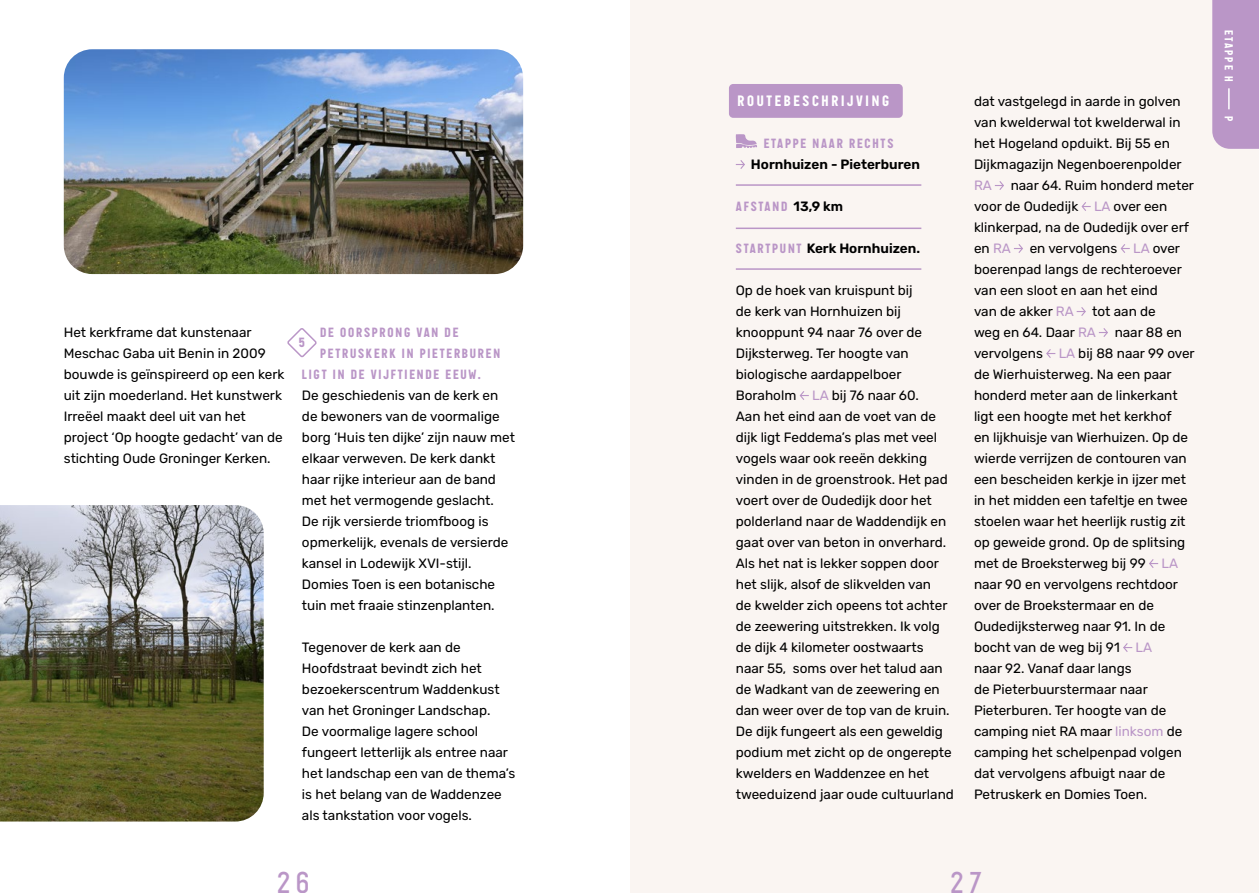
<style>
.page{position:relative;width:1259px;height:893px;background:#fff}
.page>*{position:absolute;margin:0;border:0;box-sizing:border-box;transform-origin:0 0}
.t1{font:700 27px "Targa Pro";color:#ba96c7}
.t2{font:13.5px/21px "Rubik";color:#000}
.t3{font:600 13.5px "Rubik";color:#000}
.t4{font:800 13.5px "Targa Pro";letter-spacing:.2em;color:#fff}
.t5{font:13.5px "Rubik";color:#ba96c7}
.t6{font:800 12px "Targa Pro";letter-spacing:.15em;color:#ba96c7}
.t7{font:800 10.5px "Targa Pro";letter-spacing:.2em;color:#fff}
.s1{font-family:"Rubik";font-weight:600;font-size:13.5px;color:#000}
.s2{font-family:"Targa Pro";font-weight:800;font-size:12px;color:#ba96c7}
.s3{color:#ba96c7}
</style>
<div class="page">
<div style="left:630px;top:0;width:629px;height:893px;background:#faf5f2"></div>
<svg style="left:735px;top:134px;width:22px;height:14px"></svg>
<svg style="left:736px;top:160px;width:9px;height:9px"></svg>
<hr style="left:736px;top:184px;width:185px;height:2px;background:#ba96c7">
<hr style="left:736px;top:228px;width:185px;height:1px;background:#ba96c7">
<hr style="left:736px;top:268px;width:185px;height:2px;background:#ba96c7">
<svg style="left:799px;top:391px;width:10px;height:9px"></svg>
<svg style="left:995px;top:181px;width:9px;height:9px"></svg>
<svg style="left:1081px;top:202px;width:9px;height:9px"></svg>
<svg style="left:1014px;top:244px;width:9px;height:9px"></svg>
<svg style="left:1120px;top:244px;width:9px;height:9px"></svg>
<svg style="left:1076px;top:307px;width:10px;height:9px"></svg>
<svg style="left:1099px;top:328px;width:9px;height:9px"></svg>
<svg style="left:1046px;top:349px;width:9px;height:9px"></svg>
<svg style="left:1149px;top:559px;width:9px;height:9px"></svg>
<svg style="left:1123px;top:643px;width:9px;height:9px"></svg>
<div style="left:729px;top:84px;width:173px;height:34px;background:#ba96c7;border-radius:4px"></div>
<svg style="left:287px;top:328px;width:30px;height:30px"></svg>
<img style="left:0;top:505px;width:264px;height:316px">
<img style="left:64px;top:49px;width:459px;height:225px">
<div style="left:1212px;top:0;width:47px;height:149px;background:#ba96c7"></div>
<p class="t2" style="left:64px;top:323px;width:222px">Het kerkframe dat kunstenaar<br>Meschac Gaba uit Benin in 2009 bouwde is geïnspireerd op een kerk uit zijn moederland. Het kunstwerk<br>Irreëel maakt deel uit van het project ‘Op hoogte gedacht’ van de stichting Oude Groninger Kerken.</p>
<p class="t6" style="left:320px;top:323px;width:140px">DE OORSPRONG VAN DE</p>
<p class="t6" style="left:299px;top:333px;width:8px">5</p>
<p class="t6" style="left:320px;top:344px;width:181px">PETRUSKERK IN PIETERBUREN</p>
<p class="t6" style="left:302px;top:365px;width:180px">LIGT IN DE VIJFTIENDE EEUW.</p>
<p class="t2" style="left:302px;top:386px;width:214px">De geschiedenis van de kerk en de bewoners van de voormalige borg ‘Huis ten dijke’ zijn nauw met elkaar verweven. De kerk dankt haar rijke interieur aan de band met het vermogende geslacht.<br>De rijk versierde triomfboog is opmerkelijk, evenals de versierde kansel in Lodewijk XVI-stijl.<br>Domies Toen is een botanische tuin met fraaie stinzenplanten.</p>
<p class="t2" style="left:302px;top:638px;width:215px">Tegenover de kerk aan de<br>Hoofdstraat bevindt zich het bezoekerscentrum Waddenkust van het Groninger Landschap.<br>De voormalige lagere school fungeert letterlijk als entree naar het landschap een van de thema’s is het belang van de Waddenzee als tankstation voor vogels.</p>
<p class="t4" style="left:737px;top:90px;width:153px">ROUTEBESCHRIJVING</p>
<p class="t6" style="left:763px;top:134px;width:131px">ETAPPE NAAR RECHTS</p>
<p class="t3" style="left:751px;top:154px;width:170px">Hornhuizen - Pieterburen</p>
<p class="t6" style="left:736px;top:197px;width:109px">AFSTAND <span class="s1">13,9 km</span></p>
<p class="t3" style="left:736px;top:238px;width:186px"><span class="s2">STARTPUNT</span> Kerk Hornhuizen.</p>
<p class="t2" style="left:736px;top:281px;width:220px">Op de hoek van kruispunt bij<br>de kerk van Hornhuizen bij knooppunt 94 naar 76 over de<br>Dijksterweg. Ter hoogte van biologische aardappelboer<br>Boraholm <span class="s3">LA</span> bij 76 naar 60.<br>Aan het eind aan de voet van de dijk ligt Feddema’s plas met veel vogels waar ook reeën dekking vinden in de groenstrook. Het pad voert over de Oudedijk door het polderland naar de Waddendijk en gaat over van beton in onverhard.<br>Als het nat is lekker soppen door het slijk, alsof de slikvelden van<br>de kwelder zich opeens tot achter de zeewering uitstrekken. Ik volg de dijk 4 kilometer oostwaarts naar 55, soms over het talud aan de Wadkant van de zeewering en dan weer over de top van de kruin.<br>De dijk fungeert als een geweldig podium met zicht op de ongerepte kwelders en Waddenzee en het tweeduizend jaar oude cultuurland</p>
<p class="t2" style="left:974px;top:92px;width:209px">dat vastgelegd in aarde in golven van kwelderwal tot kwelderwal in het Hogeland opduikt. Bij 55 en<br>Dijkmagazijn Negenboerenpolder</p>
<p class="t5" style="left:974px;top:176px;width:19px">RA</p>
<p class="t2" style="left:974px;top:176px;width:221px;text-indent:37px">naar 64. Ruim honderd meter voor de Oudedijk <span class="s3">LA</span> over een klinkerpad, na de Oudedijk over erf en <span class="s3">RA</span></p>
<p class="t2" style="left:974px;top:239px;width:209px;text-indent:56px">en vervolgens <span class="s3">LA</span> over boerenpad langs de rechteroever van een sloot en aan het eind van de akker <span class="s3">RA</span></p>
<p class="t2" style="left:974px;top:302px;width:183px;text-indent:118px">tot aan de weg en 64. Daar <span class="s3">RA</span></p>
<p class="t2" style="left:974px;top:323px;width:222px;text-indent:141px">naar 88 en vervolgens <span class="s3">LA</span> bij 88 naar 99 over de Wierhuisterweg. Na een paar honderd meter aan de linkerkant ligt een hoogte met het kerkhof<br>en lijkhuisje van Wierhuizen. Op de wierde verrijzen de contouren van een bescheiden kerkje in ijzer met in het midden een tafeltje en twee stoelen waar het heerlijk rustig zit op geweide grond. Op de splitsing met de Broeksterweg bij 99 <span class="s3">LA </span>naar 90 en vervolgens rechtdoor over de Broekstermaar en de<br>Oudedijksterweg naar 91. In de bocht van de weg bij 91 <span class="s3">LA<br></span>naar 92. Vanaf daar langs<br>de Pieterbuurstermaar naar<br>Pieterburen. Ter hoogte van de camping niet RA maar <span class="s3">linksom</span> de camping het schelpenpad volgen dat vervolgens afbuigt naar de<br>Petruskerk en Domies Toen.</p>
<h1 class="t1" style="left:277px;top:861px;width:34px">26</h1>
<h1 class="t1" style="left:950px;top:861px;width:33px">27</h1>
<p class="t7" style="left:1237px;top:30px;width:53px;rotate:90deg">ETAPPE H</p>
<p class="t7" style="left:1237px;top:116px;width:7px;rotate:90deg">P</p>
</div>
